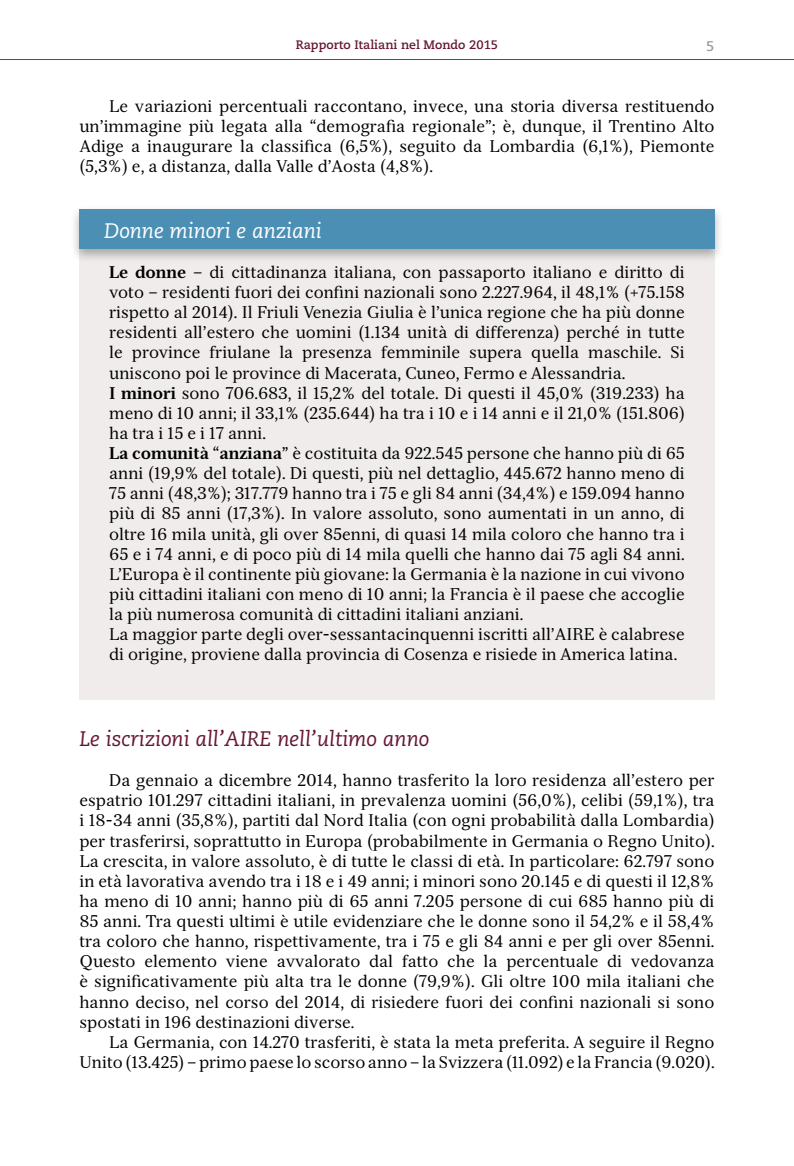
<style>
.page{position:relative;width:794px;height:1166px;background:#fff}
.page>*{position:absolute;margin:0;border:0;box-sizing:border-box;transform-origin:0 0}
.t1{font:italic 21px "Caecilia LT Std";color:#661736}
.t2{font:italic 21px "Caecilia LT Std";color:#fff}
.t3{font:16.62px/20.1px "Serif 12 Beta";color:#000;text-align:justify}
.t4{font:700 14px "Caecilia LT Std";color:#9d9d9c}
.t5{font:700 12.25px "Caecilia LT Std";color:#661736}
.s1{font-weight:700}
</style>
<div class="page">
<hr style="left:0;top:59px;width:794px;height:1px;background:#000">
<div style="left:79px;top:249px;width:635px;height:450px;background:#efeceb"></div>
<div style="left:70px;top:205px;width:654px;height:59px;background:#000;opacity:.3"></div>
<div style="left:79px;top:210px;width:635px;height:39px;background:#4b90b4"></div>
<p class="t5" style="left:296px;top:38px;width:204px">Rapporto Italiani nel Mondo 2015</p>
<p class="t4" style="left:706px;top:37px;width:10px">5</p>
<p class="t3" style="left:79px;top:96px;width:636px;text-indent:30px">Le variazioni percentuali raccontano, invece, una storia diversa restituendo un’immagine più legata alla “demografia regionale”; è, dunque, il Trentino Alto Adige a inaugurare la classifica (6,5%), seguito da Lombardia (6,1%), Piemonte (5,3%) e, a distanza, dalla Valle d’Aosta (4,8%).</p>
<p class="t2" style="left:104px;top:218px;width:219px">Donne minori e anziani</p>
<p class="t3" style="left:109px;top:262px;width:577px;text-align:left"><span class="s1">Le donne</span> – di cittadinanza italiana, con passaporto italiano e diritto di voto – residenti fuori dei confini nazionali sono 2.227.964, il 48,1% (+75.158 rispetto al 2014). Il Friuli Venezia Giulia è l’unica regione che ha più donne residenti all’estero che uomini (1.134 unità di differenza) perché in tutte le province friulane la presenza femminile supera quella maschile. Si uniscono poi le province di Macerata, Cuneo, Fermo e Alessandria.<br><span class="s1">I minori</span> sono 706.683, il 15,2% del totale. Di questi il 45,0% (319.233) ha meno di 10 anni; il 33,1% (235.644) ha tra i 10 e i 14 anni e il 21,0% (151.806) ha tra i 15 e i 17 anni.<br><span class="s1">La comunità “anziana”</span> è costituita da 922.545 persone che hanno più di 65 anni (19,9% del totale). Di questi, più nel dettaglio, 445.672 hanno meno di 75 anni (48,3%); 317.779 hanno tra i 75 e gli 84 anni (34,4%) e 159.094 hanno più di 85 anni (17,3%). In valore assoluto, sono aumentati in un anno, di oltre 16 mila unità, gli over 85enni, di quasi 14 mila coloro che hanno tra i 65 e i 74 anni, e di poco più di 14 mila quelli che hanno dai 75 agli 84 anni.<br>L’Europa è il continente più giovane: la Germania è la nazione in cui vivono più cittadini italiani con meno di 10 anni; la Francia è il paese che accoglie la più numerosa comunità di cittadini italiani anziani.<br>La maggior parte degli over-sessantacinquenni iscritti all’AIRE è calabrese di origine, proviene dalla provincia di Cosenza e risiede in America latina.</p>
<p class="t1" style="left:79px;top:726px;width:351px">Le iscrizioni all’AIRE nell’ultimo anno</p>
<p class="t3" style="left:79px;top:770px;width:637px;text-indent:30px">Da gennaio a dicembre 2014, hanno trasferito la loro residenza all’estero per espatrio 101.297 cittadini italiani, in prevalenza uomini (56,0%), celibi (59,1%), tra i 18-34 anni (35,8%), partiti dal Nord Italia (con ogni probabilità dalla Lombardia) per trasferirsi, soprattutto in Europa (probabilmente in Germania o Regno Unito).<br>La crescita, in valore assoluto, è di tutte le classi di età. In particolare: 62.797 sono in età lavorativa avendo tra i 18 e i 49 anni; i minori sono 20.145 e di questi il 12,8% ha meno di 10 anni; hanno più di 65 anni 7.205 persone di cui 685 hanno più di 85 anni. Tra questi ultimi è utile evidenziare che le donne sono il 54,2% e il 58,4% tra coloro che hanno, rispettivamente, tra i 75 e gli 84 anni e per gli over 85enni.<br>Questo elemento viene avvalorato dal fatto che la percentuale di vedovanza è significativamente più alta tra le donne (79,9%). Gli oltre 100 mila italiani che hanno deciso, nel corso del 2014, di risiedere fuori dei confini nazionali si sono spostati in 196 destinazioni diverse.</p>
<p class="t3" style="left:79px;top:1032px;width:636px;text-align:right">La Germania, con 14.270 trasferiti, è stata la meta preferita. A seguire il Regno<br>Unito (13.425) – primo paese lo scorso anno – la Svizzera (11.092) e la Francia (9.020).</p>
</div>
